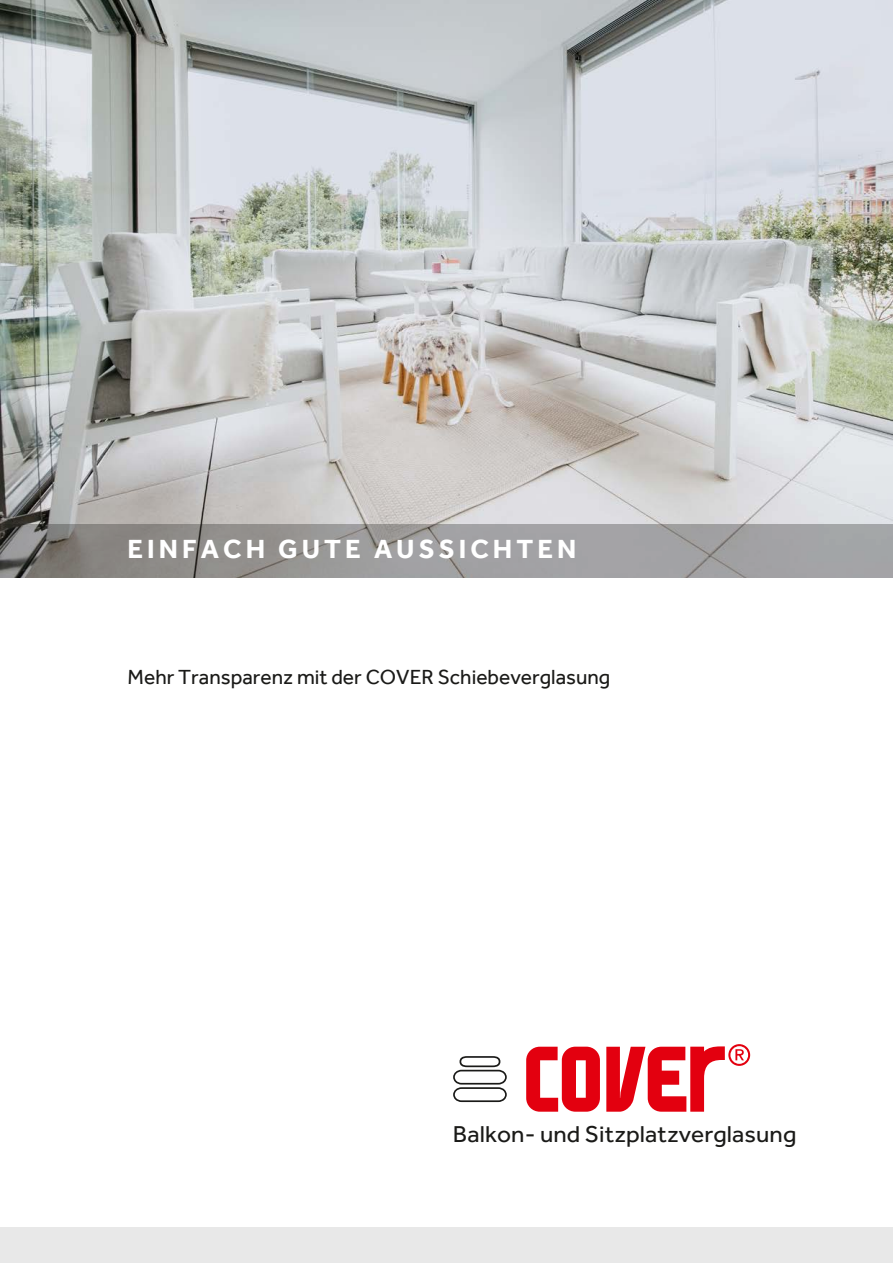
<style>
.page{position:relative;width:893px;height:1263px;background:#fff}
.page>*{position:absolute;margin:0;border:0;box-sizing:border-box;transform-origin:0 0}
.t1{font:700 27px "Effra";letter-spacing:.15em;color:#fff}
.t2{font:23.7px "Effra";letter-spacing:.005em;color:#1a1a18}
.t3{font:21px "Effra";color:#1a1a18}
</style>
<div class="page">
<img style="left:0;top:0;width:893px;height:524px">
<svg style="left:0;top:524px;width:893px;height:53px;background:#979696"></svg>
<div style="left:0;top:1227px;width:893px;height:36px;background:#e8e8e8"></div>
<svg style="left:526px;top:1047px;width:74px;height:65px"></svg>
<svg style="left:606px;top:1044px;width:144px;height:68px"></svg>
<svg style="left:453px;top:1056px;width:54px;height:46px"></svg>
<p class="t1" style="left:128px;top:533px;width:450px">EINFACH GUTE AUSSICHTEN</p>
<p class="t3" style="left:128px;top:664px;width:484px">Mehr Transparenz mit der COVER Schiebeverglasung</p>
<p class="t2" style="left:453px;top:1120px;width:345px">Balkon- und Sitzplatzverglasung</p>
</div>
